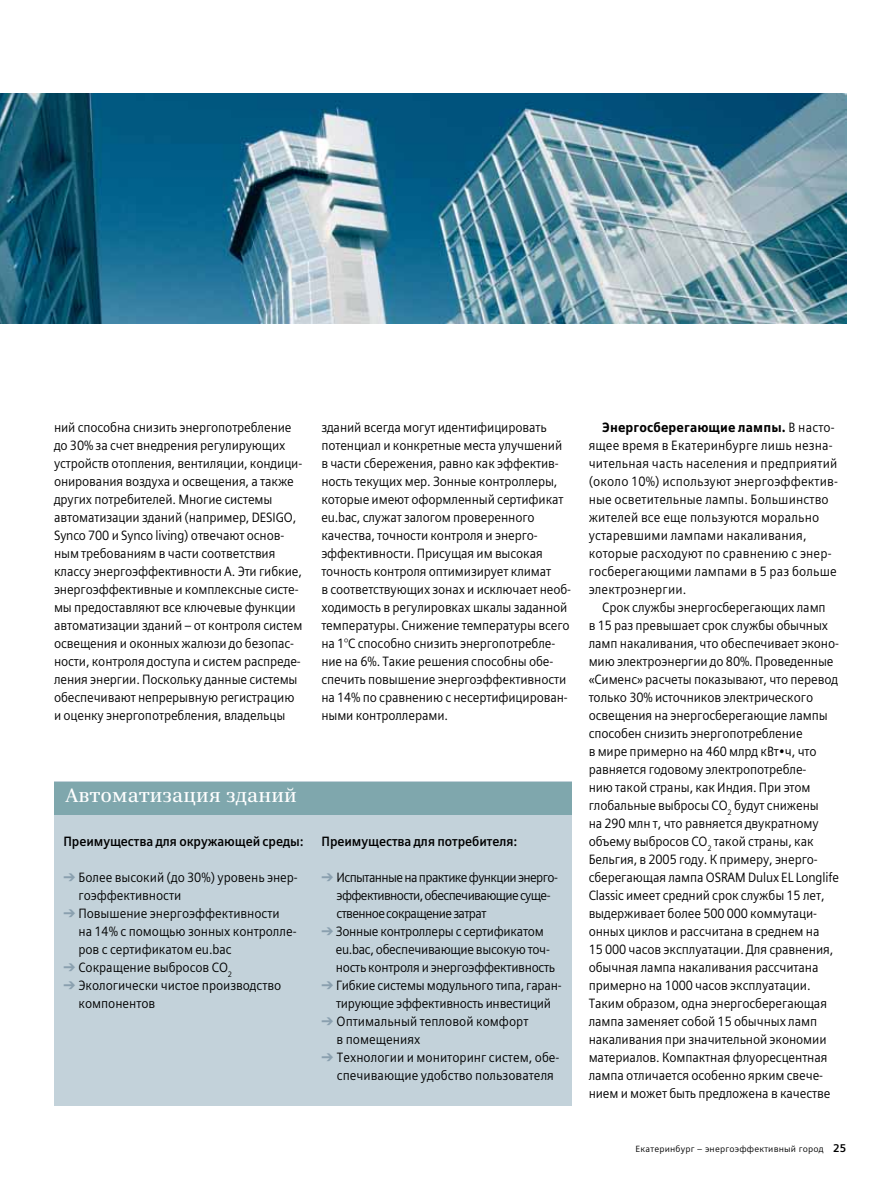
<style>
.page{position:relative;width:893px;height:1191px;background:#fff}
.page>*{position:absolute;margin:0;border:0;box-sizing:border-box;transform-origin:0 0}
.t1{font:600 19.5px "Siemens Serif";letter-spacing:.01em;color:#fff}
.t2{font:13.5px/18px "Siemens Sans";letter-spacing:-.01em;color:#000;scale:.92 1}
.t3{font:13.5px/18px "Siemens Sans";letter-spacing:.01em;color:#000;scale:.92 1}
.t4{font:13.5px/18px "Siemens Sans";letter-spacing:-.05em;color:#000;scale:.92 1}
.t5{font:700 13.5px "Siemens Sans";letter-spacing:-.005em;color:#000;scale:.92 1}
.t6{font:9px "Siemens Sans";letter-spacing:.02em;color:#000}
.s1{font-weight:900}
.s2{color:#8aa0af}
.s3{font-weight:700;font-size:11.25px}
</style>
<div class="page">
<img style="left:0;top:94px;width:846px;height:229px">
<div style="left:54px;top:782px;width:518px;height:324px;background:#c3d2da"></div>
<div style="left:54px;top:782px;width:518px;height:32px;background:#7fa7ad"></div>
<p class="t2" style="left:54px;top:418px;width:272px">ний способна снизить энергопотребление до 30% за счет внедрения регулирующих устройств отопления, вентиляции, кондици&shy;онирования воздуха и освещения, а также других потребителей. Многие системы автоматизации зданий (например, DESIGO, Synco 700 и Synco living) отвечают основ&shy;ным требованиям в части соответствия классу энергоэффективности A. Эти гибкие, энергоэффективные и комплексные систе&shy;мы предоставляют все ключевые функции автоматизации зданий – от контроля систем освещения и оконных жалюзи до безопас&shy;ности, контроля доступа и систем распреде&shy;ления энергии. Поскольку данные системы обеспечивают непрерывную регистрацию и оценку энергопотребления, владельцы</p>
<p class="t2" style="left:321px;top:418px;width:273px">зданий всегда могут идентифицировать потенциал и конкретные места улучшений в части сбережения, равно как эффектив&shy;ность текущих мер. Зонные контроллеры, которые имеют оформленный сертификат eu.bac, служат залогом проверенного качества, точности контроля и энерго&shy;эффективности. Присущая им высокая точность контроля оптимизирует климат<br>в соответствующих зонах и исключает необ&shy;ходимость в регулировках шкалы заданной температуры. Снижение температуры всего на 1°C способно снизить энергопотребле&shy;ние на 6%. Такие решения способны обе&shy;спечить повышение энергоэффективности на 14% по сравнению с несертифицирован&shy;ными контроллерами.</p>
<p class="t3" style="left:589px;top:418px;width:272px;text-indent:14px"><span class="s1">Энергосберегающие лампы.</span> В насто&shy;ящее время в Екатеринбурге лишь незна&shy;чительная часть населения и предприятий (около 10%) используют энергоэффектив&shy;ные осветительные лампы. Большинство жителей все еще пользуются морально устаревшими лампами накаливания, которые расходуют по сравнению с энер&shy;госберегающими лампами в 5 раз больше электроэнергии.</p>
<p class="t2" style="left:589px;top:598px;width:274px;text-indent:14px">Срок службы энергосберегающих ламп<br>в 15 раз превышает срок службы обычных ламп накаливания, что обеспечивает эконо&shy;мию электроэнергии до 80%. Проведенные «Сименс» расчеты показывают, что перевод только 30% источников электрического освещения на энергосберегающие лампы способен снизить энергопотребление<br>в мире примерно на 460 млрд кВт•ч, что равняется годовому электропотребле-<br>нию такой страны, как Индия. При этом глобальные выбросы CO<sub>2</sub> будут снижены<br>на 290 млн т, что равняется двукратному объему выбросов CO<sub>2</sub> такой страны, как Бельгия, в 2005 году. К примеру, энерго&shy;сберегающая лампа OSRAM Dulux EL Longlife Classic имеет средний срок службы 15 лет, выдерживает более 500 000 коммутаци&shy;онных циклов и рассчитана в среднем на<br>15 000 часов эксплуатации. Для сравнения, обычная лампа накаливания рассчитана примерно на 1000 часов эксплуатации.<br>Таким образом, одна энергосберегающая лампа заменяет собой 15 обычных ламп накаливания при значительной экономии материалов. Компактная флуоресцентная лампа отличается особенно ярким свече&shy;нием и может быть предложена в качестве</p>
<h1 class="t1" style="left:65px;top:783px;width:233px">Автоматизация зданий</h1>
<p class="t5" style="left:63px;top:834px;width:262px">Преимущества для окружающей среды:</p>
<p class="t2" style="left:78px;top:868px;width:240px;text-indent:-15px"><span class="s2">➔</span> Более высокий (до 30%) уровень энер&shy;гоэффективности</p>
<p class="t2" style="left:78px;top:904px;width:239px;text-indent:-15px"><span class="s2">➔</span> Повышение энергоэффективности на 14% с помощью зонных контролле&shy;ров с сертификатом eu.bac</p>
<p class="t2" style="left:63px;top:958px;width:185px"><span class="s2">➔</span> Сокращение выбросов CO<sub>2</sub></p>
<p class="t2" style="left:78px;top:976px;width:222px;text-indent:-15px"><span class="s2">➔</span> Экологически чистое производство компонентов</p>
<p class="t5" style="left:321px;top:834px;width:214px">Преимущества для потребителя:</p>
<p class="t4" style="left:337px;top:868px;width:242px;text-indent:-15px"><span class="s2">➔</span> Испытанные на практике функции энерго&shy;эффективности, обеспечивающие суще&shy;ственное сокращение затрат</p>
<p class="t2" style="left:336px;top:922px;width:240px;text-indent:-14px"><span class="s2">➔</span> Зонные контроллеры с сертификатом eu.bac, обеспечивающие высокую точ&shy;ность контроля и энергоэффективность</p>
<p class="t2" style="left:321px;top:976px;width:262px;text-align:center"><span class="s2">➔</span> Гибкие системы модульного типа, гаран&shy;тирующие эффективность инвестиций</p>
<p class="t2" style="left:337px;top:1012px;width:210px;text-indent:-15px"><span class="s2">➔</span> Оптимальный тепловой комфорт в помещениях</p>
<p class="t2" style="left:337px;top:1048px;width:243px;text-indent:-15px"><span class="s2">➔</span> Технологии и мониторинг систем, обе&shy;спечивающие удобство пользователя</p>
<p class="t6" style="left:636px;top:1144px;width:212px">Екатеринбург – энергоэффективный город <span class="s3">25</span></p>
</div>
